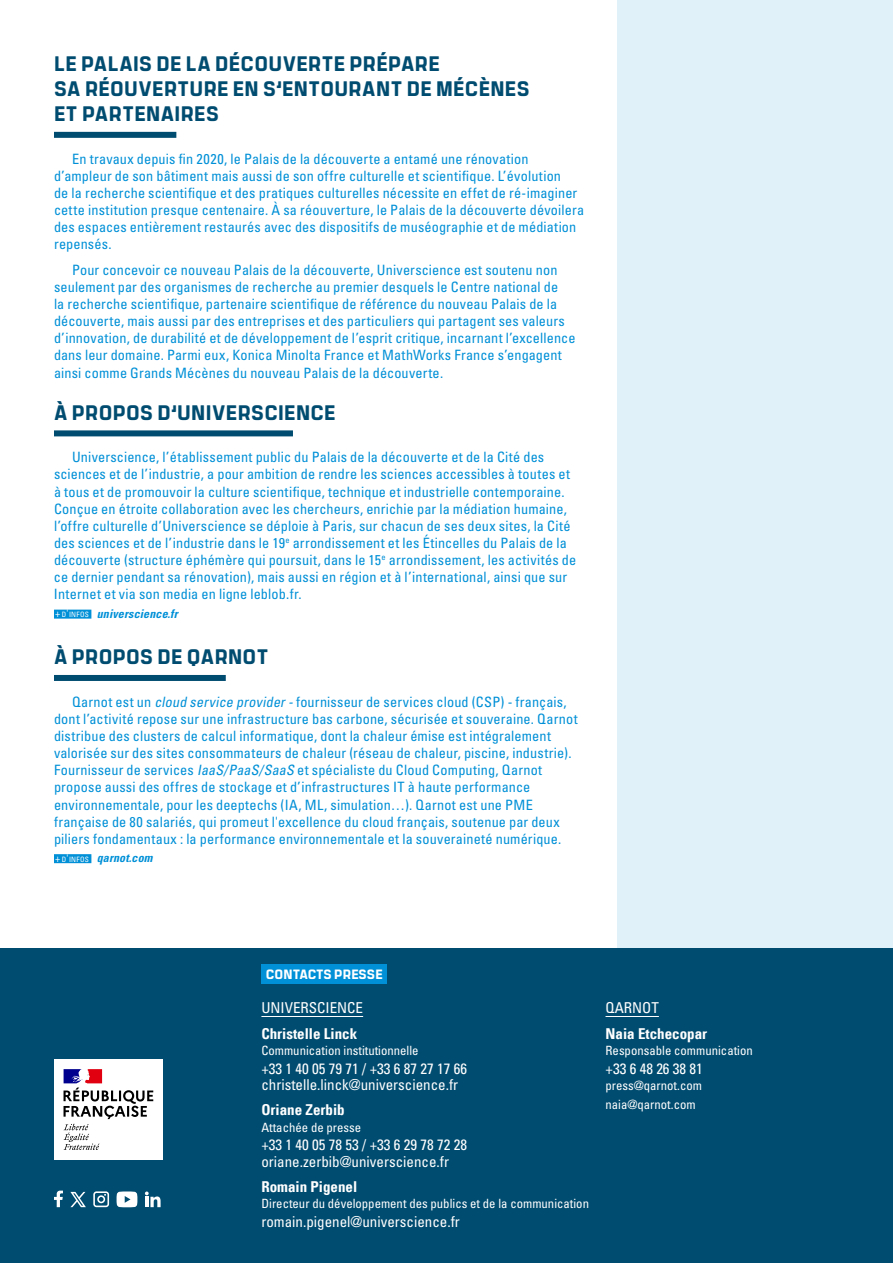
<style>
.page{position:relative;width:893px;height:1263px;background:#fff}
.page>*{position:absolute;margin:0;border:0;box-sizing:border-box;transform-origin:0 0}
.t1{font:800 21px/25.2px "Manifold CF";letter-spacing:.015em;color:#004c70}
.t2{font:condensed 15px/16.5px "Univers LT Std";color:#fff}
.t3{font:700 condensed 15px "Univers LT";color:#fff}
.t4{font:condensed 14.25px/17.1px "Univers LT Std";letter-spacing:.01em;color:#0090d7}
.t5{font:800 13.5px "Manifold CF";letter-spacing:.01em;color:#fff}
.t6{font:condensed 12.75px/18.6px "Univers LT Std";color:#fff}
.t7{font:italic 700 condensed 12px "Univers";letter-spacing:.015em;color:#0090d7}
.s1{font-family:"Univers LT Std";font-weight:400;font-style:normal;font-size:10.5px;color:#fff}
.s2{font-family:"Univers LT Std";font-weight:400;font-style:normal;font-size:7.35px;color:#fff}
.s3{font-style:italic}
</style>
<div class="page">
<div style="left:617px;top:0;width:276px;height:1263px;background:#e1f1fa"></div>
<div style="left:0;top:948px;width:893px;height:315px;background:#004c70"></div>
<hr style="left:261px;top:1016px;width:102px;height:1px;background:#fff">
<hr style="left:605px;top:1016px;width:54px;height:1px;background:#fff">
<div style="left:54px;top:132px;width:122px;height:6px;background:#004c70"></div>
<div style="left:54px;top:430px;width:239px;height:6px;background:#004c70"></div>
<div style="left:54px;top:610px;width:37px;height:9px;background:#0090d7"></div>
<div style="left:54px;top:675px;width:172px;height:6px;background:#004c70"></div>
<div style="left:54px;top:854px;width:37px;height:9px;background:#0090d7"></div>
<div style="left:261px;top:964px;width:126px;height:20px;background:#0090d7"></div>
<div style="left:54px;top:1059px;width:109px;height:101px;background:#fff"></div>
<svg style="left:64px;top:1069px;width:89px;height:81px"></svg>
<svg style="left:93px;top:1191px;width:16px;height:16px"></svg>
<svg style="left:54px;top:1190px;width:9px;height:17px"></svg>
<svg style="left:145px;top:1191px;width:16px;height:16px"></svg>
<svg style="left:70px;top:1192px;width:16px;height:15px"></svg>
<svg style="left:116px;top:1191px;width:22px;height:16px"></svg>
<h1 class="t1" style="left:54px;top:50px;width:477px">LE PALAIS DE LA DÉCOUVERTE PRÉPARE<br>SA RÉOUVERTURE EN S’ENTOURANT DE MÉCÈNES<br>ET PARTENAIRES</h1>
<p class="t4" style="left:54px;top:150px;width:532px;text-indent:18px">En travaux depuis fin 2020, le Palais de la découverte a entamé une rénovation d’ampleur de son bâtiment mais aussi de son offre culturelle et scientifique. L’évolution<br>de la recherche scientifique et des pratiques culturelles nécessite en effet de ré-imaginer cette institution presque centenaire. À sa réouverture, le Palais de la découverte dévoilera des espaces entièrement restaurés avec des dispositifs de muséographie et de médiation repensés.</p>
<p class="t4" style="left:54px;top:261px;width:523px;text-indent:18px">Pour concevoir ce nouveau Palais de la découverte, Universcience est soutenu non seulement par des organismes de recherche au premier desquels le Centre national de<br>la recherche scientifique, partenaire scientifique de référence du nouveau Palais de la découverte, mais aussi par des entreprises et des particuliers qui partagent ses valeurs d’innovation, de durabilité et de développement de l’esprit critique, incarnant l’excellence dans leur domaine. Parmi eux, Konica Minolta France et MathWorks France s’engagent ainsi comme Grands Mécènes du nouveau Palais de la découverte.</p>
<h1 class="t1" style="left:54px;top:399px;width:283px">À PROPOS D’UNIVERSCIENCE</h1>
<p class="t4" style="left:54px;top:449px;width:524px;text-indent:18px">Universcience, l’établissement public du Palais de la découverte et de la Cité des sciences et de l’industrie, a pour ambition de rendre les sciences accessibles à toutes et à tous et de promouvoir la culture scientifique, technique et industrielle contemporaine.<br>Conçue en étroite collaboration avec les chercheurs, enrichie par la médiation humaine, l’offre culturelle d’Universcience se déploie à Paris, sur chacun de ses deux sites, la Cité des sciences et de l’industrie dans le 19<sup>e</sup> arrondissement et les Étincelles du Palais de la découverte (structure éphémère qui poursuit, dans le 15<sup>e</sup> arrondissement, les activités de ce dernier pendant sa rénovation), mais aussi en région et à l’international, ainsi que sur Internet et via son media en ligne leblob.fr.</p>
<p class="t7" style="left:55px;top:606px;width:124px"><span class="s1">+</span> <span class="s2">D</span><span class="s1">'</span><span class="s2">INFOS</span> universcience.fr</p>
<h1 class="t1" style="left:54px;top:643px;width:216px">À PROPOS DE QARNOT</h1>
<p class="t4" style="left:54px;top:693px;width:525px;text-indent:18px">Qarnot est un <span class="s3">cloud service provider-</span>fournisseur de services cloud (CSP) - français, dont l’activité repose sur une infrastructure bas carbone, sécurisée et souveraine. Qarnot distribue des clusters de calcul informatique, dont la chaleur émise est intégralement valorisée sur des sites consommateurs de chaleur (réseau de chaleur, piscine, industrie).<br>Fournisseur de services <span class="s3">IaaS/PaaS/SaaS</span> et spécialiste du Cloud Computing, Qarnot propose aussi des offres de stockage et d’infrastructures IT à haute performance environnementale, pour les deeptechs (IA, ML, simulation…). Qarnot est une PME française de 80 salariés, qui promeut l'excellence du cloud français, soutenue par deux piliers fondamentaux : la performance environnementale et la souveraineté numérique.</p>
<p class="t7" style="left:55px;top:851px;width:99px"><span class="s1">+</span> <span class="s2">D</span><span class="s1">'</span><span class="s2">INFOS</span> qarnot.com</p>
<p class="t5" style="left:266px;top:964px;width:118px">CONTACTS PRESSE</p>
<p class="t2" style="left:261px;top:1000px;width:103px">UNIVERSCIENCE</p>
<p class="t3" style="left:261px;top:1024px;width:97px">Christelle Linck</p>
<p class="t6" style="left:261px;top:1041px;width:159px">Communication institutionnelle</p>
<p class="t2" style="left:261px;top:1060px;width:207px">+33 1 40 05 79 71 / +33 6 87 27 17 66 christelle.linck@universcience.fr</p>
<p class="t3" style="left:261px;top:1100px;width:85px">Oriane Zerbib</p>
<p class="t6" style="left:261px;top:1117px;width:101px">Attachée de presse</p>
<p class="t2" style="left:261px;top:1136px;width:207px">+33 1 40 05 78 53 / +33 6 29 78 72 28 oriane.zerbib@universcience.fr</p>
<p class="t3" style="left:261px;top:1177px;width:97px">Romain Pigenel</p>
<p class="t6" style="left:261px;top:1194px;width:329px">Directeur du développement des publics et de la communication</p>
<p class="t2" style="left:261px;top:1213px;width:200px">romain.pigenel@universcience.fr</p>
<p class="t2" style="left:605px;top:1000px;width:55px">QARNOT</p>
<p class="t3" style="left:605px;top:1024px;width:103px">Naia Etchecopar</p>
<p class="t6" style="left:605px;top:1041px;width:149px">Responsable communication</p>
<p class="t2" style="left:605px;top:1060px;width:99px">+33 6 48 26 38 81</p>
<p class="t6" style="left:605px;top:1076px;width:98px">press@qarnot.com naia@qarnot.com</p>
</div>
